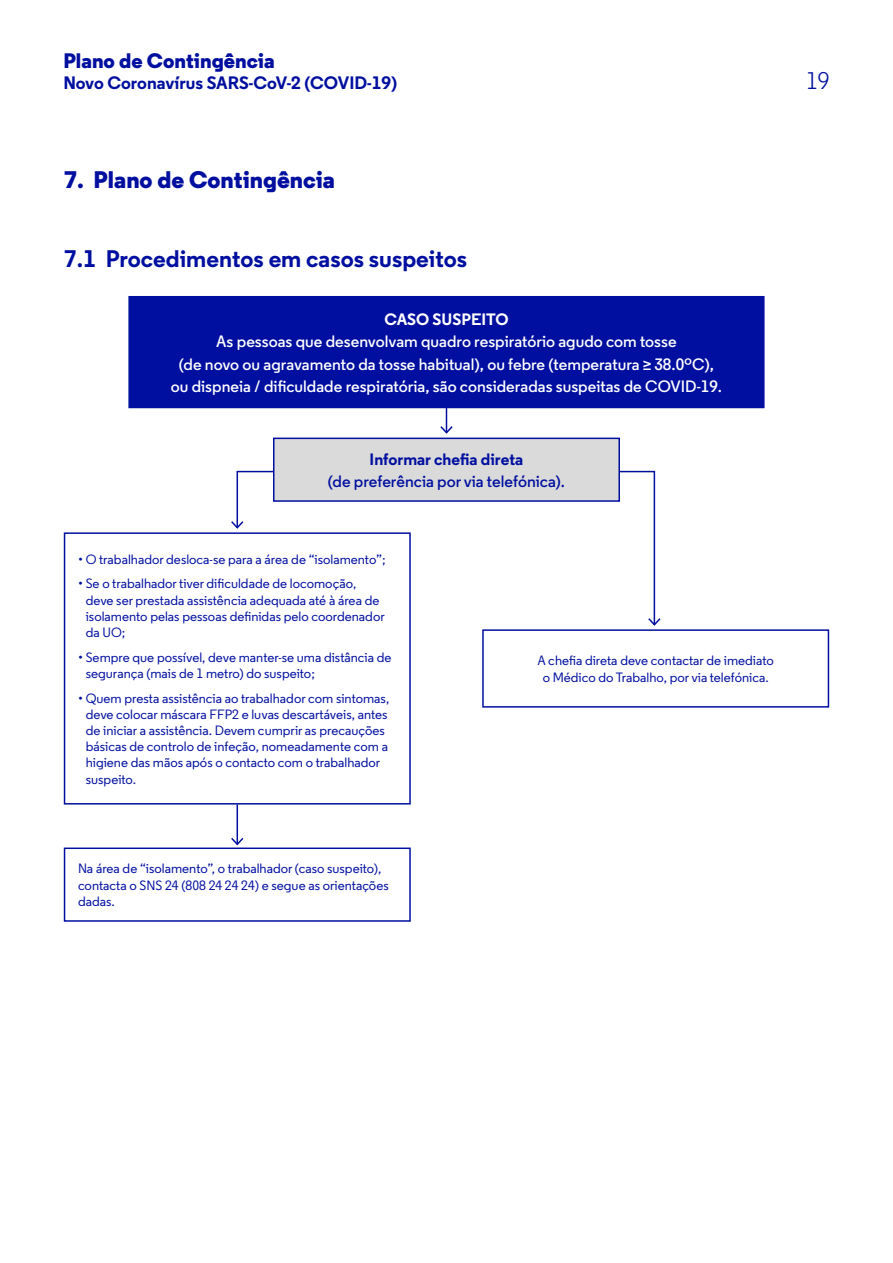
<style>
.page{position:relative;width:893px;height:1263px;background:#fff}
.page>*{position:absolute;margin:0;border:0;box-sizing:border-box;transform-origin:0 0}
.t1{font:700 24px "Regular";color:#000f9f}
.t2{font:800 24px "Regular";color:#000f9f}
.t3{font:24px "Regular";color:#000f9f}
.t4{font:800 21px "Regular";color:#000f9f}
.t5{font:700 18px "Regular";color:#000f9f}
.t6{font:600 16.5px/22.5px "Regular";color:#fff;text-align:center}
.t7{font:600 16.5px "Regular";color:#000f9f}
.t8{font:700 16.5px "Regular";color:#000f9f}
.t9{font:700 16.5px "Regular";color:#fff}
.t10{font:500 13.5px/16.2px "Regular";color:#000f9f}
</style>
<div class="page">
<hr style="left:446px;top:373px;width:1px;height:60px;background:#000f9f">
<svg style="left:440px;top:424px;width:13px;height:10px"></svg>
<svg style="left:231px;top:470px;width:42px;height:59px"></svg>
<svg style="left:620px;top:470px;width:41px;height:156px"></svg>
<div style="left:274px;top:438px;width:345px;height:63px;background:#dadada"></div>
<div style="left:273px;top:438px;width:347px;height:64px;border:2px solid #000f9f"></div>
<div style="left:129px;top:297px;width:635px;height:110px;background:#000f9f"></div>
<div style="left:128px;top:296px;width:637px;height:112px;border:2px solid #000f9f"></div>
<div style="left:64px;top:532px;width:347px;height:272px;border:2px solid #000f9f"></div>
<div style="left:482px;top:629px;width:347px;height:79px;border:2px solid #000f9f"></div>
<div style="left:64px;top:847px;width:347px;height:75px;border:2px solid #000f9f"></div>
<hr style="left:237px;top:804px;width:1px;height:40px;background:#000f9f">
<svg style="left:231px;top:836px;width:13px;height:10px"></svg>
<h2 class="t4" style="left:63px;top:47px;width:213px">Plano de Contingência</h2>
<h3 class="t5" style="left:63px;top:71px;width:335px">Novo Coronavírus SARS-CoV-2 (COVID-19)</h3>
<h1 class="t3" style="left:806px;top:66px;width:25px">19</h1>
<h1 class="t2" style="left:64px;top:164px;width:273px">7. Plano de Contingência</h1>
<h1 class="t1" style="left:64px;top:243px;width:405px">7.1 Procedimentos em casos suspeitos</h1>
<p class="t9" style="left:384px;top:308px;width:126px">CASO SUSPEITO</p>
<p class="t6" style="left:171px;top:330px;width:553px">As pessoas que desenvolvam quadro respiratório agudo com tosse<br>(de novo ou agravamento da tosse habitual), ou febre (temperatura ≥ 38.0ºC), ou dispneia / dificuldade respiratória, são consideradas suspeitas de COVID-19.</p>
<p class="t8" style="left:370px;top:448px;width:155px">Informar chefia direta</p>
<p class="t7" style="left:328px;top:471px;width:239px">(de preferência por via telefónica).</p>
<p class="t10" style="left:78px;top:551px;width:309px">• O trabalhador desloca-se para a área de “isolamento”;</p>
<p class="t10" style="left:86px;top:575px;width:300px;text-indent:-8px">• Se o trabalhador tiver dificuldade de locomoção, deve ser prestada assistência adequada até à área de isolamento pelas pessoas definidas pelo coordenador da UO;</p>
<p class="t10" style="left:86px;top:649px;width:307px;text-indent:-8px">• Sempre que possível, deve manter-se uma distância de segurança (mais de 1 metro) do suspeito;</p>
<p class="t10" style="left:86px;top:690px;width:305px;text-indent:-8px">• Quem presta assistência ao trabalhador com sintomas, deve colocar máscara FFP2 e luvas descartáveis, antes de iniciar a assistência. Devem cumprir as precauções básicas de controlo de infeção, nomeadamente com a higiene das mãos após o contacto com o trabalhador suspeito.</p>
<p class="t10" style="left:78px;top:861px;width:312px">Na área de “isolamento”, o trabalhador (caso suspeito), contacta o SNS 24 (808 24 24 24) e segue as orientações dadas.</p>
<p class="t10" style="left:537px;top:653px;width:238px;text-align:center">A chefia direta deve contactar de imediato o Médico do Trabalho, por via telefónica.</p>
</div>
